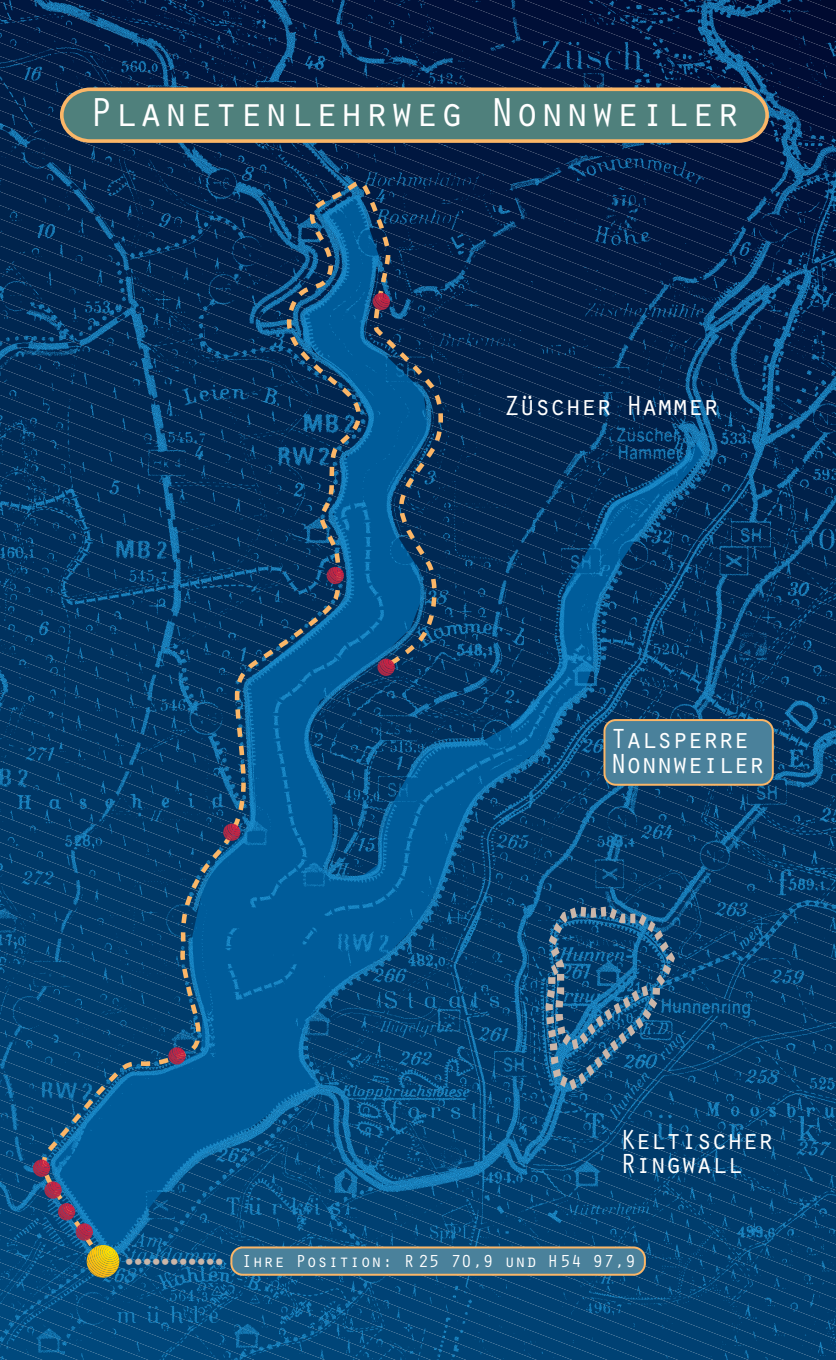
<style>
.page{position:relative;width:836px;height:1360px;background:#fff}
.page>*{position:absolute;margin:0;border:0;box-sizing:border-box;transform-origin:0 0}
.t1{font:41.8px "Orator";color:#fff}
.t2{font:28.6px/24.6px "Orator";letter-spacing:-.065em;color:#fff}
.t3{font:18px "Orator";color:#fff}
.s1{font-family:"Frutiger";color:#cbb6a9}
</style>
<div class="page">
<img style="left:0;top:0;width:835px;height:1360px">
<svg style="left:542px;top:901px;width:137px;height:195px;background:#1d5782"></svg>
<svg style="left:38px;top:177px;width:411px;height:1072px;background:#074576"></svg>
<svg style="left:223px;top:824px;width:17px;height:17px"></svg>
<svg style="left:378px;top:659px;width:17px;height:17px"></svg>
<svg style="left:327px;top:567px;width:17px;height:17px"></svg>
<svg style="left:168px;top:1047px;width:18px;height:18px"></svg>
<div style="left:230px;top:1246px;width:416px;height:30px;background:#4a819b;border:2px solid #fbb667;border-radius:11px"></div>
<div style="left:603px;top:719px;width:171px;height:67px;background:#4a819b;border:2px solid #fbb667;border-radius:11px"></div>
<svg style="left:33px;top:1160px;width:86px;height:118px;background:#2a5e81"></svg>
<svg style="left:373px;top:293px;width:17px;height:17px"></svg>
<svg style="left:58px;top:86px;width:713px;height:59px;background:#5e7e75"></svg>
<h1 class="t1" style="left:88px;top:87px;width:654px">Planetenlehrweg Nonnweiler</h1>
<p class="t2" style="left:503px;top:393px;width:218px">Züscher Hammer</p>
<p class="t2" style="left:610px;top:726px;width:156px">Talsperre<br>Nonnweiler</p>
<p class="t2" style="left:619px;top:1127px;width:156px">Keltischer<br>Ringwall</p>
<p class="t3" style="left:125px;top:1250px;width:512px"><span class="s1">•••••••••••</span> Ihre Position: R 25 70,9 und H54 97,9</p>
</div>
